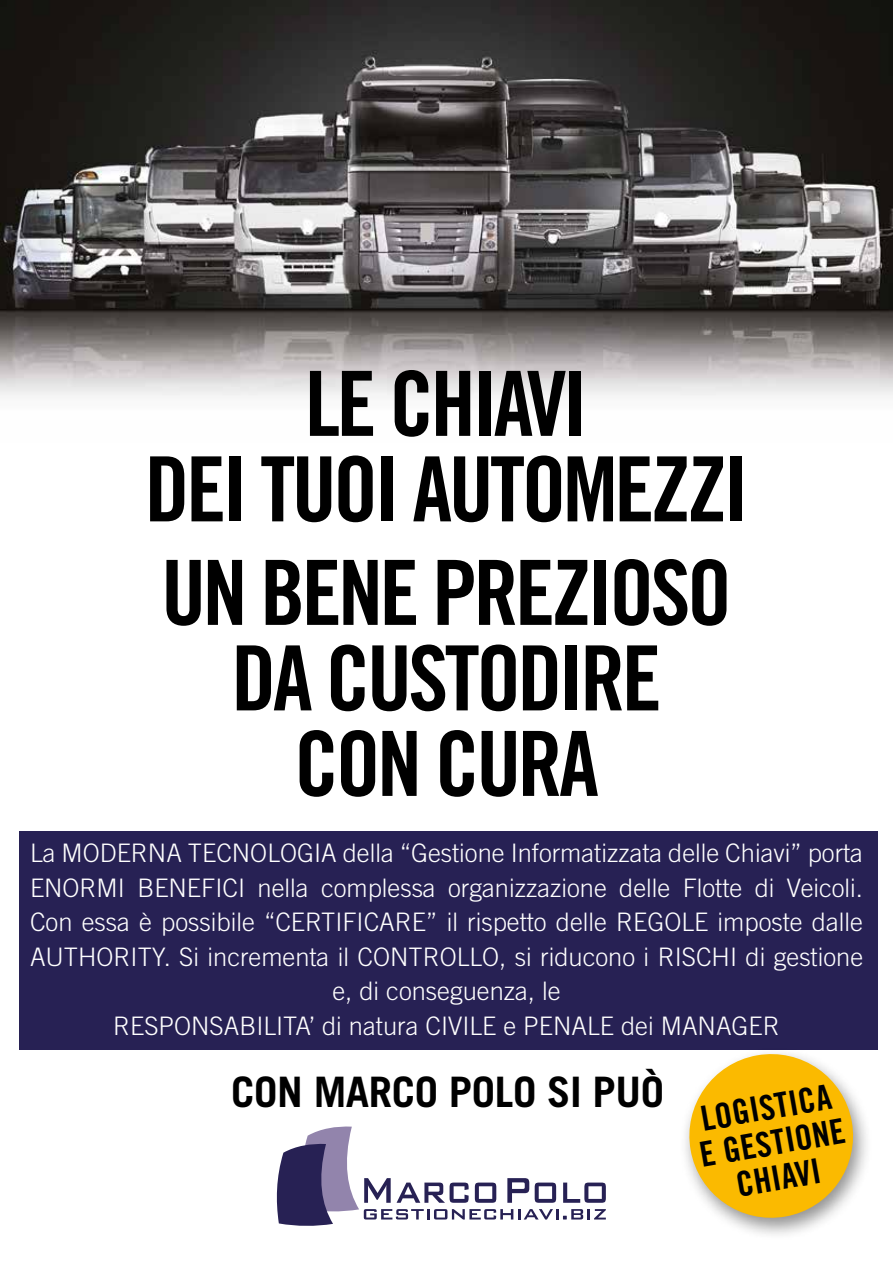
<style>
.page{position:relative;width:893px;height:1263px;background:#fff}
.page>*{position:absolute;margin:0;border:0;box-sizing:border-box;transform-origin:0 0}
.t1{font:90px/85.5px "Trade Gothic Bold Cond Twenty";letter-spacing:-.04em;color:#000;text-align:center}
.t2{font:700 42px "Trade Gothic";letter-spacing:-.01em;color:#000}
.t3{font:34.65px/35.7px "Trade Gothic Bold Cond Twenty";color:#000;text-align:center}
.t4{font:300 25.5px/34.5px "Trade Gothic";color:#fff;text-align:center}
</style>
<div class="page">
<img style="left:0;top:0;width:893px;height:396px">
<div style="left:19px;top:831px;width:859px;height:219px;background:#272154"></div>
<div style="left:679px;top:1046px;width:194px;height:194px;background:#000;opacity:.43"></div>
<svg style="left:683px;top:1047px;width:177px;height:177px"></svg>
<svg style="left:276px;top:1126px;width:330px;height:100px"></svg>
<h1 class="t1" style="left:145px;top:360px;width:605px">LE CHIAVI<br>DEI TUOI AUTOMEZZI</h1>
<h1 class="t1" style="left:161px;top:549px;width:572px">UN BENE PREZIOSO<br>DA CUSTODIRE<br>CON CURA</h1>
<p class="t4" style="left:30px;top:835px;width:835px">La MODERNA TECNOLOGIA della “Gestione Informatizzata delle Chiavi” porta ENORMI BENEFICI nella complessa organizzazione delle Flotte di Veicoli.<br>Con essa è possibile “CERTIFICARE” il rispetto delle REGOLE imposte dalle AUTHORITY. Si incrementa il CONTROLLO, si riducono i RISCHI di gestione e, di conseguenza, le<br>RESPONSABILITA’ di natura CIVILE e PENALE dei MANAGER</p>
<h2 class="t2" style="left:231px;top:1066px;width:434px">CON MARCO POLO SI PUÒ</h2>
<h3 class="t3" style="left:690px;top:1102px;width:149px;rotate:-10deg">LOGISTICA<br>E GESTIONE<br>CHIAVI</h3>
</div>
